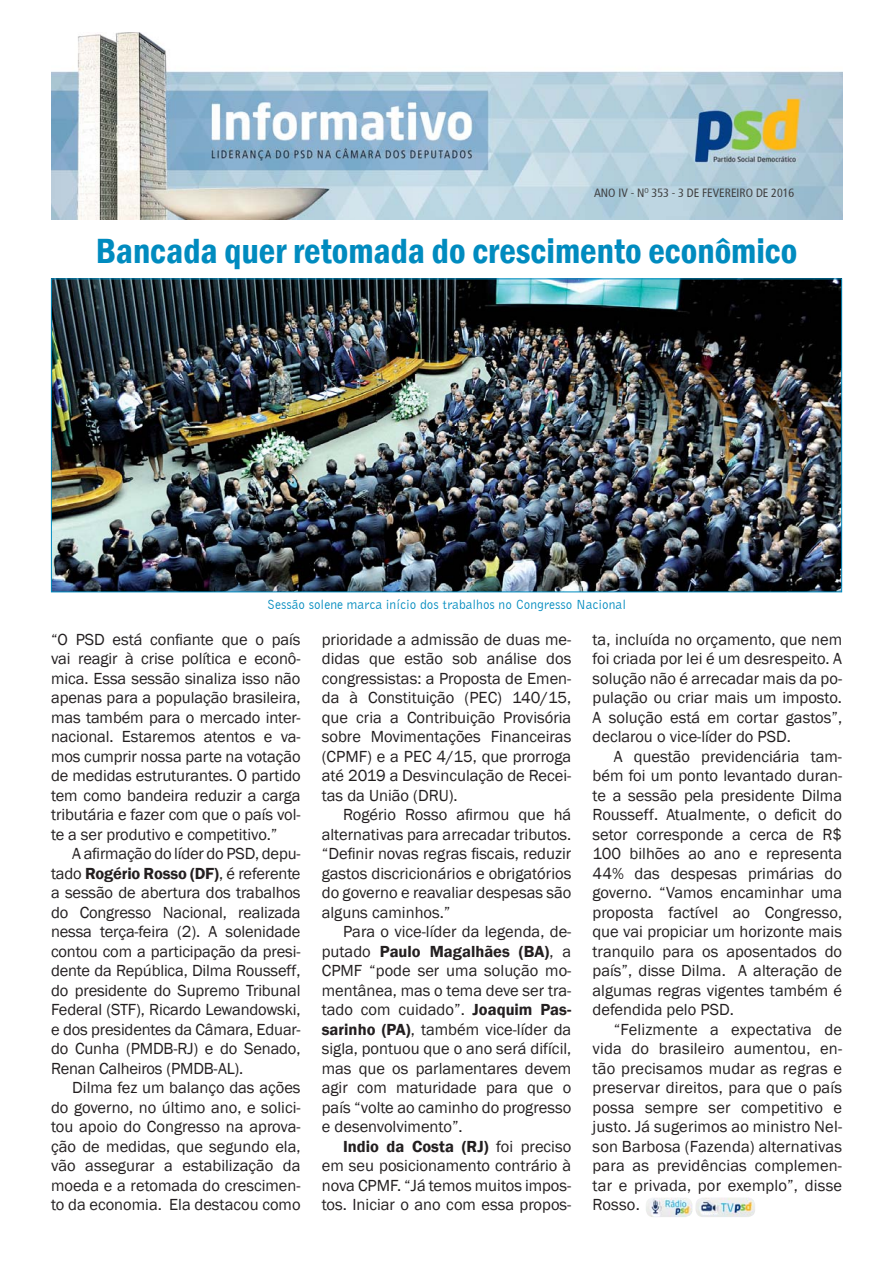
<style>
.page{position:relative;width:893px;height:1263px;background:#fff}
.page>*{position:absolute;margin:0;border:0;box-sizing:border-box;transform-origin:0 0}
.t1{font:600 condensed 36px "Franklin Gothic";color:#008bbf}
.t2{font:16.5px/19.5px "Franklin Gothic";color:#231f20;text-align:justify}
.t3{font:13.5px "Bell Gothic BT";color:#008bbf}
.t4{font:condensed 12px "Frutiger";color:#404041}
.s1{font-weight:600}
</style>
<div class="page">
<img style="left:53px;top:281px;width:787px;height:309px">
<img style="left:51px;top:32px;width:791px;height:187px">
<img style="left:695px;top:1198px;width:60px;height:19px;border-radius:8px">
<img style="left:646px;top:1198px;width:46px;height:19px;border-radius:8px">
<p class="t4" style="left:594px;top:188px;width:202px">ANO IV - N<sup>O</sup> 353 - 3 DE FEVEREIRO DE 2016</p>
<h1 class="t1" style="left:96px;top:230px;width:703px">Bancada quer retomada do crescimento econômico</h1>
<p class="t3" style="left:267px;top:596px;width:361px">Sessão solene marca início dos trabalhos no Congresso Nacional</p>
<p class="t2" style="left:51px;top:629px;width:251px">“O PSD está confiante que o país vai reagir à crise política e econô&shy;mica. Essa sessão sinaliza isso não apenas para a população brasileira, mas também para o mercado inter&shy;nacional. Estaremos atentos e va&shy;mos cumprir nossa parte na votação de medidas estruturantes. O partido tem como bandeira reduzir a carga tributária e fazer com que o país vol&shy;te a ser produtivo e competitivo.”</p>
<p class="t2" style="left:51px;top:844px;width:251px;text-indent:21px">A afirmação do líder do PSD, depu&shy;tado <span class="s1">Rogério Rosso (DF)</span>, é referente a sessão de abertura dos trabalhos do Congresso Nacional, realizada nessa terça-feira (2). A solenidade contou com a participação da presi&shy;dente da República, Dilma Rousseff, do presidente do Supremo Tribunal Federal (STF), Ricardo Lewandowski, e dos presidentes da Câmara, Eduar&shy;do Cunha (PMDB-RJ) e do Senado, Renan Calheiros (PMDB-AL).</p>
<p class="t2" style="left:51px;top:1078px;width:251px;text-indent:21px">Dilma fez um balanço das ações do governo, no último ano, e solici&shy;tou apoio do Congresso na aprova&shy;ção de medidas, que segundo ela, vão assegurar a estabilização da moeda e a retomada do crescimen&shy;to da economia. Ela destacou como</p>
<p class="t2" style="left:322px;top:629px;width:251px">prioridade a admissão de duas me&shy;didas que estão sob análise dos congressistas: a Proposta de Emen&shy;da à Constituição (PEC) 140/15, que cria a Contribuição Provisória sobre Movimentações Financeiras (CPMF) e a PEC 4/15, que prorroga até 2019 a Desvinculação de Recei&shy;tas da União (DRU).</p>
<p class="t2" style="left:322px;top:805px;width:251px;text-indent:21px">Rogério Rosso afirmou que há alternativas para arrecadar tributos. “Definir novas regras fiscais, reduzir gastos discricionários e obrigatórios do governo e reavaliar despesas são alguns caminhos.”</p>
<p class="t2" style="left:322px;top:922px;width:251px;text-indent:21px">Para o vice-líder da legenda, de&shy;putado <span class="s1">Paulo Magalhães (BA)</span>, a CPMF “pode ser uma solução mo&shy;mentânea, mas o tema deve ser tra&shy;tado com cuidado”. <span class="s1">Joaquim Pas&shy;sarinho (PA)</span>, também vice-líder da sigla, pontuou que o ano será difícil, mas que os parlamentares devem agir com maturidade para que o país “volte ao caminho do progresso e desenvolvimento”.</p>
<p class="t2" style="left:322px;top:1136px;width:251px;text-indent:21px"><span class="s1">Indio da Costa (RJ)</span> foi preciso em seu posicionamento contrário à nova CPMF. “Já temos muitos impos&shy;tos. Iniciar o ano com essa propos-</p>
<p class="t2" style="left:592px;top:629px;width:251px">ta, incluída no orçamento, que nem foi criada por lei é um desrespeito. A solução não é arrecadar mais da po&shy;pulação ou criar mais um imposto.<br>A solução está em cortar gastos”, declarou o vice-líder do PSD.</p>
<p class="t2" style="left:592px;top:746px;width:251px;text-indent:21px">A questão previdenciária tam&shy;bém foi um ponto levantado duran&shy;te a sessão pela presidente Dilma Rousseff. Atualmente, o deficit do setor corresponde a cerca de R$ 100 bilhões ao ano e representa 44% das despesas primárias do governo. “Vamos encaminhar uma proposta factível ao Congresso, que vai propiciar um horizonte mais tranquilo para os aposentados do país”, disse Dilma. A alteração de algumas regras vigentes também é defendida pelo PSD.</p>
<p class="t2" style="left:592px;top:1019px;width:251px;text-indent:21px">“Felizmente a expectativa de vida do brasileiro aumentou, en&shy;tão precisamos mudar as regras e preservar direitos, para que o país possa sempre ser competitivo e justo. Já sugerimos ao ministro Nel&shy;son Barbosa (Fazenda) alternativas para as previdências complemen&shy;tar e privada, por exemplo”, disse Rosso.</p>
</div>
